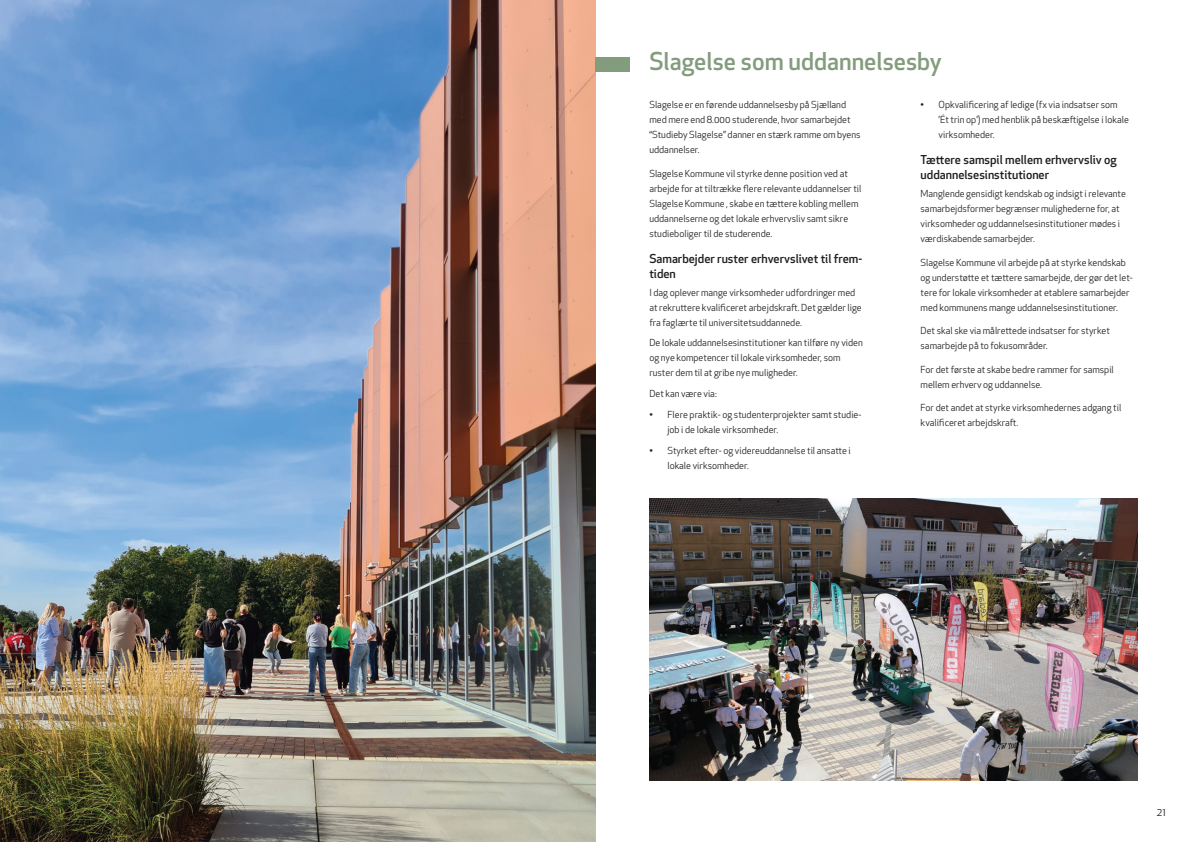
<style>
.page{position:relative;width:1191px;height:842px;background:#fff}
.page>*{position:absolute;margin:0;border:0;box-sizing:border-box;transform-origin:0 0}
.t1{font:500 24px "Apex New";color:#849c7e}
.t2{font:500 12px/15px "Apex New";color:#231f20}
.t3{font:11px "Apex New";color:#231f20}
.t4{font:9.5px/15px "Apex New";color:#231f20}
</style>
<div class="page">
<img style="left:0;top:0;width:595px;height:842px">
<div style="left:595px;top:58px;width:34px;height:14px;background:#849c7e"></div>
<img style="left:649px;top:499px;width:488px;height:281px">
<h1 class="t1" style="left:649px;top:46px;width:294px">Slagelse som uddannelsesby</h1>
<p class="t4" style="left:649px;top:97px;width:213px">Slagelse er en førende uddannelsesby på Sjælland med mere end 8.000 studerende, hvor samarbejdet “Studieby Slagelse” danner en stærk ramme om byens uddannelser.</p>
<p class="t4" style="left:649px;top:166px;width:214px">Slagelse Kommune vil styrke denne position ved at arbejde for at tiltrække flere relevante uddannelser til Slagelse Kommune , skabe en tættere kobling mellem uddannelserne og det lokale erhvervsliv samt sikre studieboliger til de studerende.</p>
<p class="t2" style="left:649px;top:251px;width:214px">Samarbejder ruster erhvervslivet til frem&shy;tiden</p>
<p class="t4" style="left:649px;top:285px;width:214px">I dag oplever mange virksomheder udfordringer med at rekruttere kvalificeret arbejdskraft. Det gælder lige fra faglærte til universitetsuddannede.</p>
<p class="t4" style="left:649px;top:335px;width:215px">De lokale uddannelsesinstitutioner kan tilføre ny viden og nye kompetencer til lokale virksomheder, som ruster dem til at gribe nye muligheder.</p>
<p class="t4" style="left:649px;top:386px;width:69px">Det kan være via:</p>
<p class="t4" style="left:667px;top:407px;width:195px;text-indent:-18px">• Flere praktik- og studenterprojekter samt studie&shy;job i de lokale virksomheder.</p>
<p class="t4" style="left:667px;top:443px;width:185px;text-indent:-18px">• Styrket efter- og videreuddannelse til ansatte i lokale virksomheder.</p>
<p class="t4" style="left:938px;top:97px;width:192px;text-indent:-18px">• Opkvalificering af ledige (fx via indsatser som ’Ét trin op’) med henblik på beskæftigelse i lokale virksomheder.</p>
<p class="t2" style="left:920px;top:152px;width:198px">Tættere samspil mellem erhvervsliv og uddannelsesinstitutioner</p>
<p class="t4" style="left:920px;top:186px;width:207px">Manglende gensidigt kendskab og indsigt i relevante samarbejdsformer begrænser mulighederne for, at virksomheder og uddannelsesinstitutioner mødes i værdiskabende samarbejder.</p>
<p class="t4" style="left:920px;top:255px;width:214px">Slagelse Kommune vil arbejde på at styrke kendskab og understøtte et tættere samarbejde, der gør det let&shy;tere for lokale virksomheder at etablere samarbejder med kommunens mange uddannelsesinstitutioner.</p>
<p class="t4" style="left:920px;top:323px;width:191px">Det skal ske via målrettede indsatser for styrket samarbejde på to fokusområder.</p>
<p class="t4" style="left:920px;top:362px;width:195px">For det første at skabe bedre rammer for samspil mellem erhverv og uddannelse.</p>
<p class="t4" style="left:920px;top:400px;width:202px">For det andet at styrke virksomhedernes adgang til kvalificeret arbejdskraft.</p>
<p class="t3" style="left:28px;top:805px;width:13px">20</p>
<p class="t3" style="left:1157px;top:805px;width:11px">21</p>
</div>
